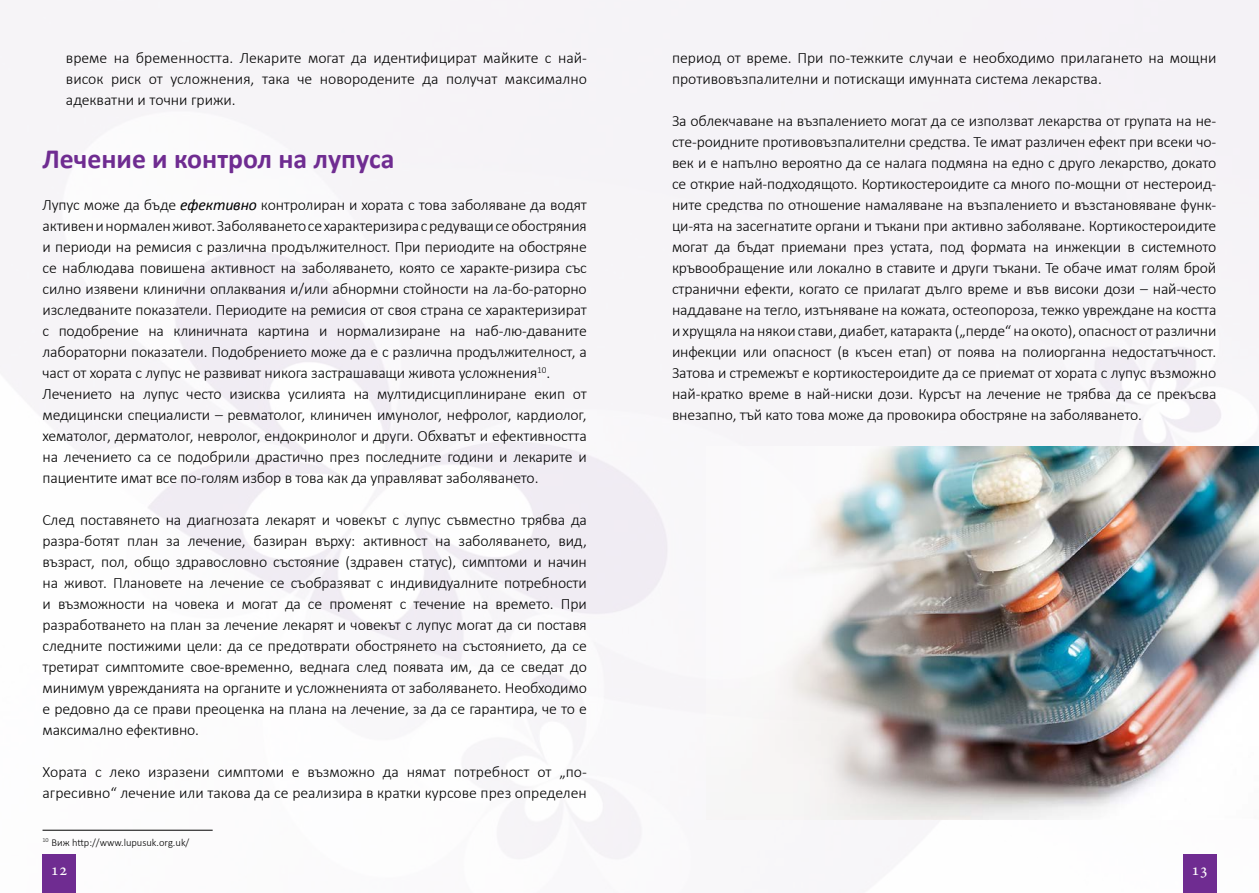
<style>
.page{position:relative;width:1259px;height:893px;background:#fff}
.page>*{position:absolute;margin:0;border:0;box-sizing:border-box;transform-origin:0 0}
.t1{font:700 27.75px "Calibri";color:#6f2c91}
.t2{font:16.5px "Adobe Hebrew";color:#fff}
.t3{font:300 15.75px/21px "Calibri";letter-spacing:-.01em;color:#000;text-align:justify}
.t4{font:300 10.5px "Calibri";color:#000}
.s1{font-weight:400;font-style:italic}
</style>
<div class="page">
<img style="left:0;top:0;width:1259px;height:893px">
<div style="left:1183px;top:855px;width:33px;height:38px;background:#6f2c91"></div>
<div style="left:43px;top:855px;width:33px;height:38px;background:#6f2c91"></div>
<hr style="left:43px;top:830px;width:170px;height:1px;background:#000">
<img style="left:706px;top:446px;width:553px;height:373px">
<p class="t3" style="left:66px;top:47px;width:522px">време на бременността. Лекарите могат да идентифицират майките с най&shy;висок риск от усложнения, така че новородените да получат максимално адекватни и точни грижи.</p>
<h1 class="t1" style="left:43px;top:141px;width:353px">Лечение и контрол на лупуса</h1>
<p class="t3" style="left:43px;top:194px;width:546px;text-align:left">Лупус може да бъде <span class="s1">ефективно</span> контролиран и хората с това заболяване да водят активен и нормален живот. Заболяването се характеризира с редуващи се обостряния и периоди на ремисия с различна продължителност. При периодите на обостряне се наблюдава повишена активност на заболяването, която се характе-ризира със силно изявени клинични оплаквания и/или абнормни стойности на ла-бо-раторно изследваните показатели. Периодите на ремисия от своя страна се характеризират с подобрение на клиничната картина и нормализиране на наб-лю-даваните лабораторни показатели. Подобрението може да е с различна продължителност, а част от хората с лупус не развиват никога застрашаващи живота усложнения<sup>10</sup>.<br>Лечението на лупус често изисква усилията на мултидисциплиниране екип от медицински специалисти – ревматолог, клиничен имунолог, нефролог, кардиолог, хематолог, дерматолог, невролог, ендокринолог и други. Обхватът и ефективността на лечението са се подобрили драстично през последните години и лекарите и пациентите имат все по-голям избор в това как да управляват заболяването.</p>
<p class="t3" style="left:43px;top:509px;width:546px">След поставянето на диагнозата лекарят и човекът с лупус съвместно трябва да разра-ботят план за лечение, базиран върху: активност на заболяването, вид, възраст, пол, общо здравословно състояние (здравен статус), симптоми и начин на живот. Плановете на лечение се съобразяват с индивидуалните потребности и възможности на човека и могат да се променят с течение на времето. При разработването на план за лечение лекарят и човекът с лупус могат да си поставя следните постижими цели: да се предотврати обострянето на състоянието, да се третират симптомите свое-временно, веднага след появата им, да се сведат до минимум уврежданията на органите и усложненията от заболяването. Необходимо е редовно да се прави преоценка на плана на лечение, за да се гарантира, че то е максимално ефективно.</p>
<p class="t3" style="left:43px;top:761px;width:546px">Хората с леко изразени симптоми е възможно да нямат потребност от „по&shy;агресивно“ лечение или такова да се реализира в кратки курсове през определен</p>
<p class="t4" style="left:43px;top:836px;width:148px"><sup>10</sup> Виж http://www.lupusuk.org.uk/</p>
<p class="t3" style="left:672px;top:47px;width:546px">период от време. При по-тежките случаи е необходимо прилагането на мощни противовъзпалителни и потискащи имунната система лекарства.</p>
<p class="t3" style="left:672px;top:110px;width:546px">За облекчаване на възпалението могат да се използват лекарства от групата на не&shy;сте-роидните противовъзпалителни средства. Те имат различен ефект при всеки чо&shy;век и е напълно вероятно да се налага подмяна на едно с друго лекарство, докато се открие най-подходящото. Кортикостероидите са много по-мощни от нестероид&shy;ните средства по отношение намаляване на възпалението и възстановяване функ&shy;ци-ята на засегнатите органи и тъкани при активно заболяване. Кортикостероидите могат да бъдат приемани през устата, под формата на инжекции в системното кръвообращение или локално в ставите и други тъкани. Те обаче имат голям брой странични ефекти, когато се прилагат дълго време и във високи дози – най-често наддаване на тегло, изтъняване на кожата, остеопороза, тежко увреждане на костта и хрущяла на някои стави, диабет, катаракта („перде“ на окото), опасност от различни инфекции или опасност (в късен етап) от поява на полиорганна недостатъчност.<br>Затова и стремежът е кортикостероидите да се приемат от хората с лупус възможно най-кратко време в най-ниски дози. Курсът на лечение не трябва да се прекъсва внезапно, тъй като това може да провокира обостряне на заболяването.</p>
<p class="t2" style="left:51px;top:860px;width:18px">12</p>
<p class="t2" style="left:1191px;top:860px;width:18px">13</p>
</div>
